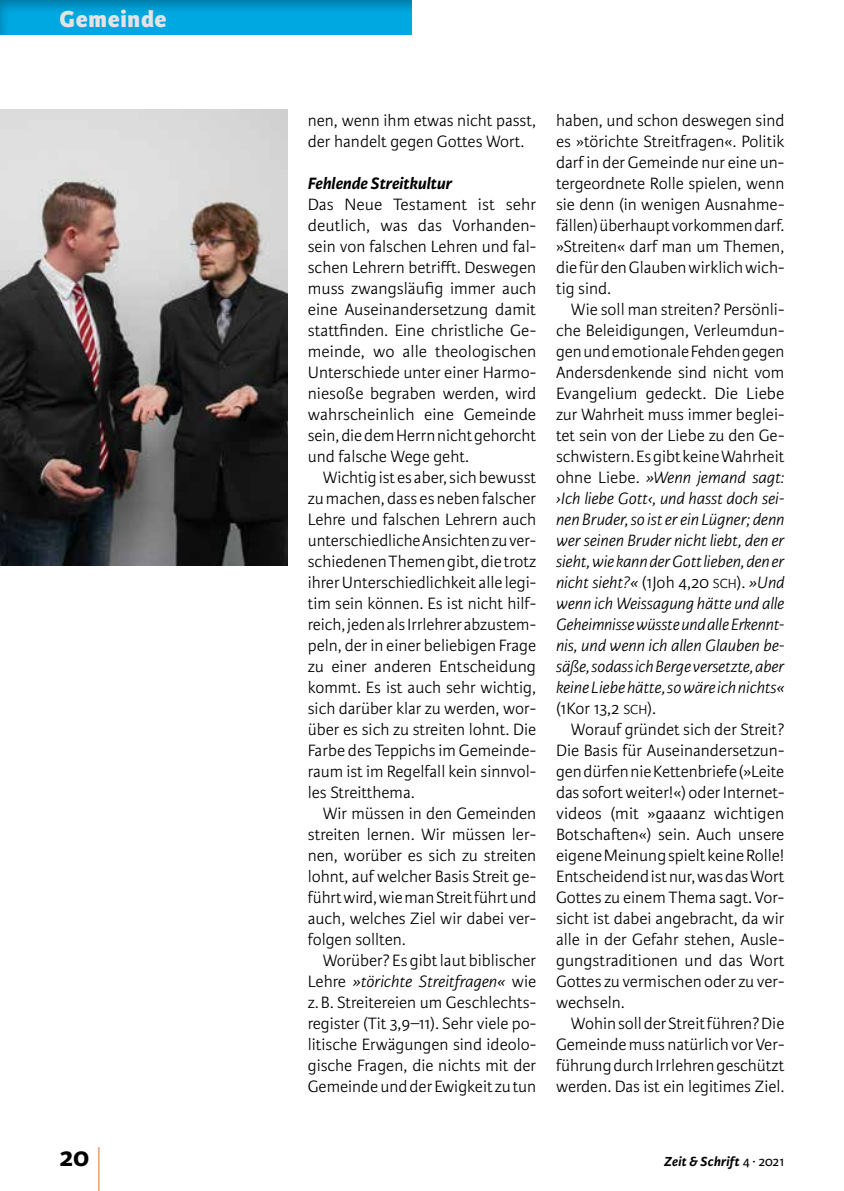
<style>
.page{position:relative;width:844px;height:1191px;background:#fff}
.page>*{position:absolute;margin:0;border:0;box-sizing:border-box;transform-origin:0 0}
.t1{font:300 59.5px "Karmina Sans Basic";color:#df7427;scale:.29 1}
.t2{font:700 28px "Karmina Sans Basic";color:#000}
.t3{font:800 24.5px "Karmina Sans Basic";letter-spacing:.03em;color:#e2e3e4}
.t4{font:300 17.5px/21px "Karmina Sans Basic";color:#000;text-align:justify}
.t5{font:italic 300 17.5px/21px "Karmina Sans Basic";color:#000;text-align:justify}
.t6{font:italic 700 17.5px "Karmina Sans Basic";color:#000}
.t7{font:italic 700 14px "Karmina Sans Basic";letter-spacing:.015em;color:#000}
.s1{font-style:italic}
.s2{font-style:normal}
.s3{font-style:normal;font-size:14px}
.s4{font-weight:400;font-style:normal}
</style>
<div class="page">
<div style="left:0;top:0;width:413px;height:35px;background:#000;opacity:.3"></div>
<img style="left:0;top:109px;width:288px;height:457px">
<h3 class="t3" style="left:60px;top:4px;width:109px">Gemeinde</h3>
<p class="t4" style="left:308px;top:110px;width:230px">nen, wenn ihm etwas nicht passt, der handelt gegen Gottes Wort.</p>
<p class="t6" style="left:308px;top:173px;width:146px">Fehlende Streitkultur</p>
<p class="t4" style="left:308px;top:194px;width:230px">Das Neue Testament ist sehr deutlich, was das Vorhanden&shy;sein von falschen Lehren und fal&shy;schen Lehrern betrifft. Deswegen muss zwangsläufig immer auch eine Auseinandersetzung damit stattfinden. Eine christliche Ge&shy;meinde, wo alle theologischen Unterschiede unter einer Harmo&shy;niesoße begraben werden, wird wahrscheinlich eine Gemeinde sein, die dem Herrn nicht gehorcht und falsche Wege geht.</p>
<p class="t4" style="left:308px;top:467px;width:230px;text-indent:15px">Wichtig ist es aber, sich bewusst zu machen, dass es neben falscher Lehre und falschen Lehrern auch unterschiedliche Ansichten zu ver&shy;schiedenen Themen gibt, die trotz ihrer Unterschiedlichkeit alle legi&shy;tim sein können. Es ist nicht hilf&shy;reich, jeden als Irrlehrer abzustem&shy;peln, der in einer beliebigen Frage zu einer anderen Entscheidung kommt. Es ist auch sehr wichtig, sich darüber klar zu werden, wor&shy;über es sich zu streiten lohnt. Die Farbe des Teppichs im Gemeinde&shy;raum ist im Regelfall kein sinnvol&shy;les Streitthema.</p>
<p class="t4" style="left:308px;top:803px;width:230px;text-indent:15px">Wir müssen in den Gemeinden streiten lernen. Wir müssen ler&shy;nen, worüber es sich zu streiten lohnt, auf welcher Basis Streit ge&shy;führt wird, wie man Streit führt und auch, welches Ziel wir dabei ver&shy;folgen sollten.</p>
<p class="t4" style="left:308px;top:950px;width:230px;text-indent:15px">Worüber? Es gibt laut biblischer Lehre <span class="s1">»törichte Streitfragen«</span> wie z.B. Streitereien um Geschlechts&shy;register (Tit 3,9–11). Sehr viele po&shy;litische Erwägungen sind ideolo&shy;gische Fragen, die nichts mit der Gemeinde und der Ewigkeit zu tun</p>
<p class="t4" style="left:556px;top:110px;width:230px">haben, und schon deswegen sind es »törichte Streitfragen«. Politik darf in der Gemeinde nur eine un&shy;tergeordnete Rolle spielen, wenn sie denn (in wenigen Ausnahme&shy;fällen) überhaupt vorkommen darf. »Streiten« darf man um Themen, die für den Glauben wirklich wich&shy;tig sind.</p>
<p class="t5" style="left:556px;top:299px;width:230px;text-indent:15px"><span class="s2">Wie soll man streiten? Persönli&shy;che Beleidigungen, Verleumdun&shy;gen und emotionale Fehden gegen Andersdenkende sind nicht vom Evangelium gedeckt. Die Liebe zur Wahrheit muss immer beglei&shy;tet sein von der Liebe zu den Ge&shy;schwistern. Es gibt keine Wahrheit ohne Liebe.</span> »Wenn jemand sagt: ›Ich liebe Gott‹, und hasst doch sei&shy;nen Bruder, so ist er ein Lügner; denn wer seinen Bruder nicht liebt, den er sieht, wie kann der Gott lieben, den er nicht sieht?« <span class="s2">(1Joh 4,20</span> <span class="s3">SCH</span><span class="s2">).</span> »Und wenn ich Weissagung hätte und alle Geheimnisse wüsste und alle Erkennt&shy;nis, und wenn ich allen Glauben be&shy;säße, sodass ich Berge versetzte, aber keine Liebe hätte, so wäre ich nichts« <span class="s2">(1Kor 13,2</span> <span class="s3">SCH</span><span class="s2">).</span></p>
<p class="t4" style="left:556px;top:719px;width:230px;text-indent:15px">Worauf gründet sich der Streit?<br>Die Basis für Auseinandersetzun&shy;gen dürfen nie Kettenbriefe (»Leite das sofort weiter!«) oder Internet&shy;videos (mit »gaaanz wichtigen Botschaften«) sein. Auch unsere eigene Meinung spielt keine Rolle!<br>Entscheidend ist nur, was das Wort Gottes zu einem Thema sagt. Vor&shy;sicht ist dabei angebracht, da wir alle in der Gefahr stehen, Ausle&shy;gungstraditionen und das Wort Gottes zu vermischen oder zu ver&shy;wechseln.</p>
<p class="t4" style="left:556px;top:1013px;width:230px;text-indent:15px">Wohin soll der Streit führen? Die Gemeinde muss natürlich vor Ver&shy;führung durch Irrlehren geschützt werden. Das ist ein legitimes Ziel.</p>
<h2 class="t2" style="left:60px;top:1141px;width:31px">20</h2>
<h1 class="t1" style="left:97px;top:1140px;width:17px">|</h1>
<p class="t7" style="left:664px;top:1153px;width:121px">Zeit &amp; Schrift <span class="s4">4 ∙ 2021</span></p>
</div>
